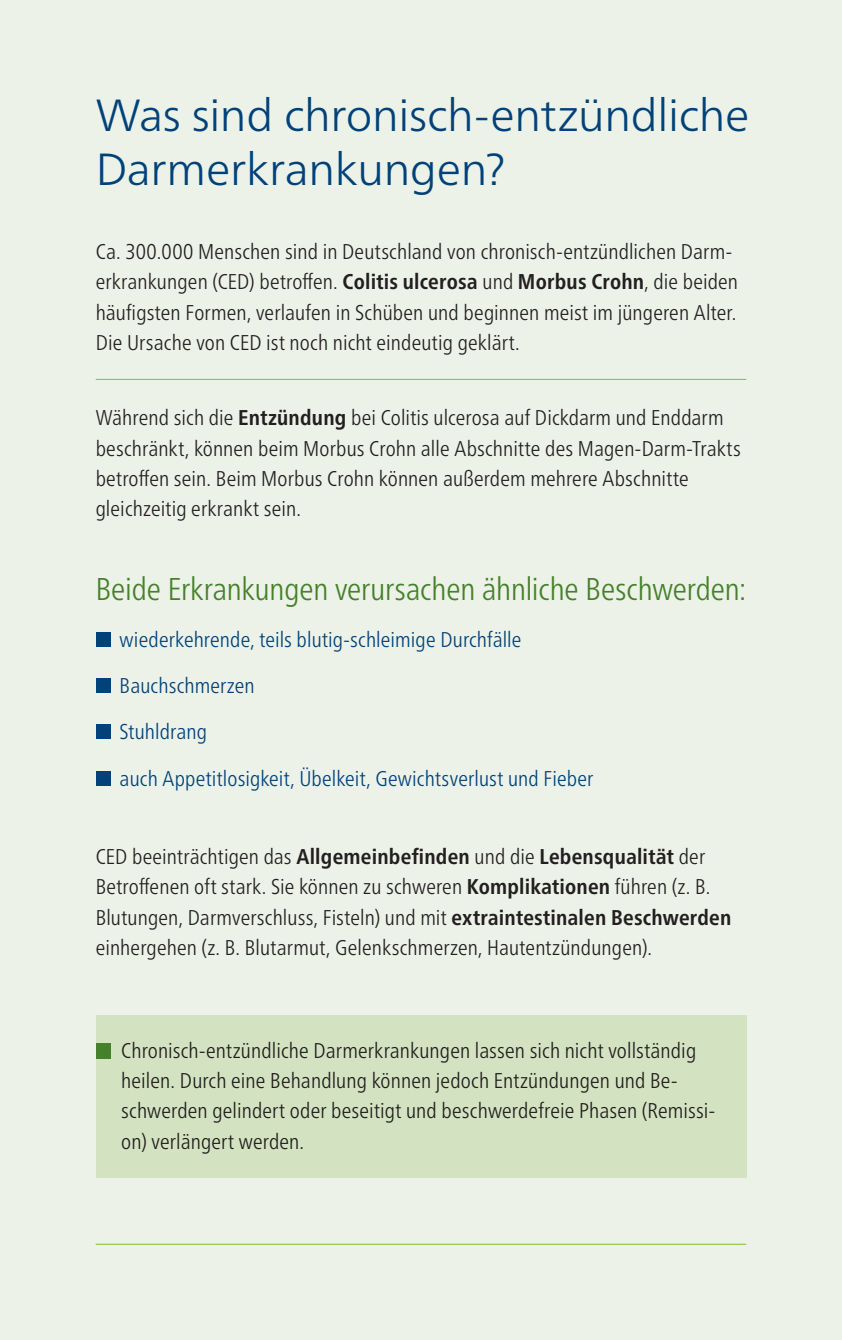
<style>
.page{position:relative;width:842px;height:1340px;background:#fff}
.page>*{position:absolute;margin:0;border:0;box-sizing:border-box;transform-origin:0 0}
.kfn_head_20pt{font:300 45px/54px "Frutiger Neue LT Pro";letter-spacing:-.01em;color:#004279}
.kfn_subhead_14pt_gruen{font:300 condensed 31.5px "Frutiger Neue LT Pro";letter-spacing:-.005em;color:#45802a}
.kfn_copy_9_5pt_CONDENSED{font:300 condensed 21.38px/30.4px "Frutiger Neue LT Pro";letter-spacing:.005em;color:#231f20}
.kfn_copy_9_5pt_CONDENSED_LINE{font:300 condensed 21.38px/30.4px "Frutiger Neue LT Pro";letter-spacing:.005em;color:#231f20}
.kfn_copy_9_5pt_CONDENSED-2{font:300 condensed 21.38px "Frutiger Neue LT Pro";letter-spacing:.005em;color:#004279}
.s1{font-weight:700}
</style>
<div class="page">
<div style="left:0;top:0;width:842px;height:1339px;background:#edf2e9"></div>
<hr style="left:96px;top:1243px;width:650px;height:1px;background:#8bc63e">
<hr style="left:96px;top:379px;width:650px;height:1px;background:#8bc63e">
<div style="left:96px;top:632px;width:14px;height:14px;background:#004279"></div>
<div style="left:96px;top:678px;width:14px;height:15px;background:#004279"></div>
<div style="left:96px;top:724px;width:14px;height:15px;background:#004279"></div>
<div style="left:96px;top:771px;width:14px;height:14px;background:#004279"></div>
<div style="left:96px;top:1015px;width:650px;height:163px;background:#d3e3c1"></div>
<div style="left:96px;top:1043px;width:14px;height:15px;background:#45802a"></div>
<p class="kfn_head_20pt" style="left:96px;top:87px;width:655px">Was sind chronisch-entzündliche<br>Darmerkrankungen?</p>
<p class="kfn_copy_9_5pt_CONDENSED_LINE" style="left:96px;top:236px;width:644px">Ca. 300.000 Menschen sind in Deutschland von chronisch-entzündlichen Darm&shy;erkrankungen (CED) betroffen. <span class="s1">Colitis ulcerosa</span> und <span class="s1">Morbus Crohn</span>, die beiden häufigsten Formen, verlaufen in Schüben und beginnen meist im jüngeren Alter.<br>Die Ursache von CED ist noch nicht eindeutig geklärt.</p>
<p class="kfn_copy_9_5pt_CONDENSED" style="left:96px;top:402px;width:647px">Während sich die <span class="s1">Entzündung</span> bei Colitis ulcerosa auf Dickdarm und Enddarm beschränkt, können beim Morbus Crohn alle Abschnitte des Magen-Darm-Trakts betroffen sein. Beim Morbus Crohn können außerdem mehrere Abschnitte gleichzeitig erkrankt sein.</p>
<p class="kfn_subhead_14pt_gruen" style="left:96px;top:570px;width:652px">Beide Erkrankungen verursachen ähnliche Beschwerden:</p>
<p class="kfn_copy_9_5pt_CONDENSED-2" style="left:120px;top:626px;width:403px">wiederkehrende, teils blutig-schleimige Durchfälle</p>
<p class="kfn_copy_9_5pt_CONDENSED-2" style="left:120px;top:673px;width:137px">Bauchschmerzen</p>
<p class="kfn_copy_9_5pt_CONDENSED-2" style="left:120px;top:719px;width:89px">Stuhldrang</p>
<p class="kfn_copy_9_5pt_CONDENSED-2" style="left:120px;top:765px;width:475px">auch Appetitlosigkeit, Übelkeit, Gewichtsverlust und Fieber</p>
<p class="kfn_copy_9_5pt_CONDENSED" style="left:96px;top:841px;width:637px">CED beeinträchtigen das <span class="s1">Allgemeinbefinden</span> und die <span class="s1">Lebensqualität</span> der Betroffenen oft stark. Sie können zu schweren <span class="s1">Komplikationen</span> führen (z. B.<br>Blutungen, Darmverschluss, Fisteln) und mit <span class="s1">extraintestinalen Beschwerden </span>einhergehen (z. B. Blutarmut, Gelenkschmerzen, Hautentzündungen).</p>
<p class="kfn_copy_9_5pt_CONDENSED" style="left:121px;top:1034px;width:595px">Chronisch-entzündliche Darmerkrankungen lassen sich nicht vollständig heilen. Durch eine Behandlung können jedoch Entzündungen und Be&shy;schwerden gelindert oder beseitigt und beschwerdefreie Phasen (Remissi&shy;on) verlängert werden.</p>
</div>
